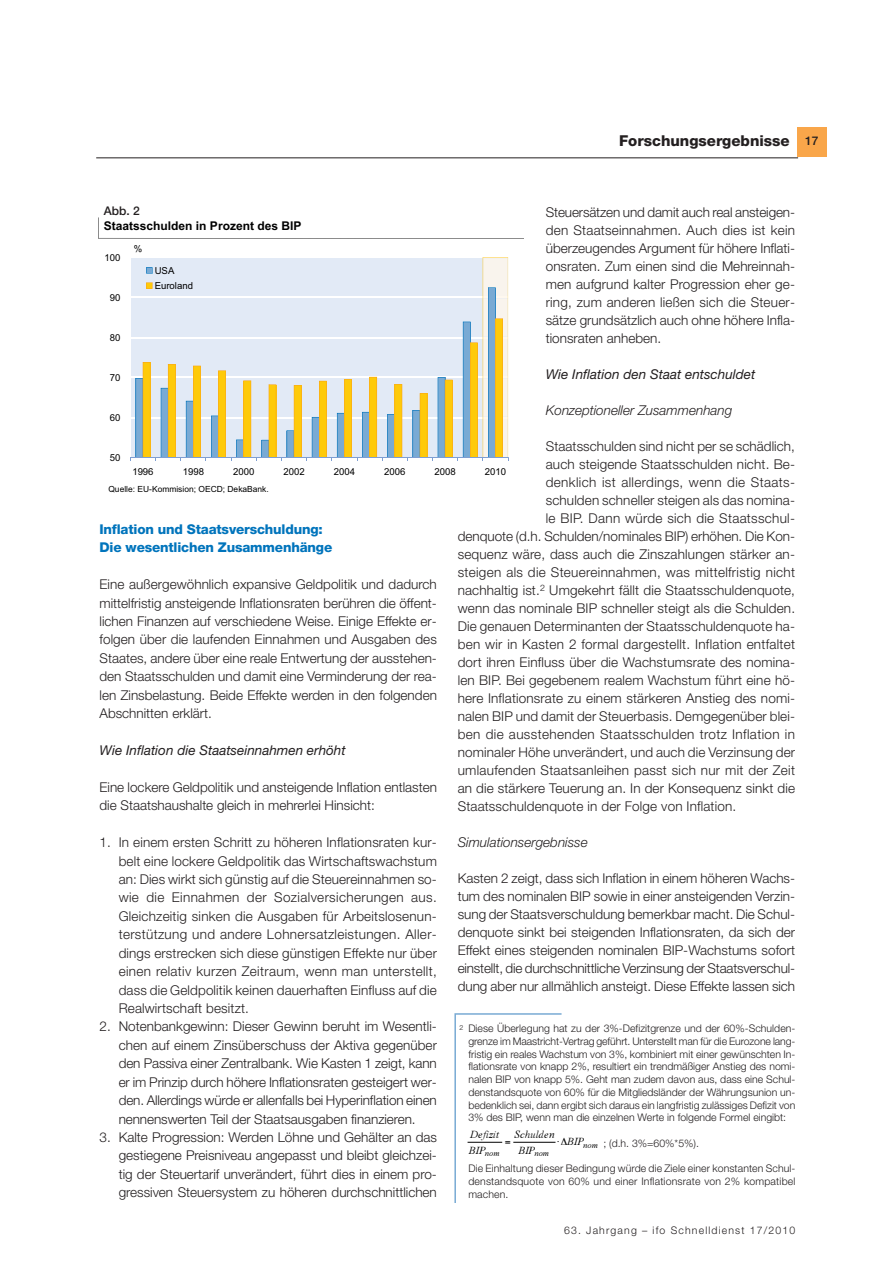
<style>
.page{position:relative;width:893px;height:1263px;background:#fff}
.page>*{position:absolute;margin:0;border:0;box-sizing:border-box;transform-origin:0 0}
.t1{font:800 15px "Helvetica Neue LT Std";color:#231f20}
.t2{font:300 13.5px/18.5px "Helvetica Neue LT Std";letter-spacing:.01em;color:#231f20;text-align:justify}
.t3{font:300 13.5px "Helvetica Neue LT Std";letter-spacing:.03em;color:#231f20}
.t4{font:italic 13.5px "Helvetica Neue LT Std";color:#231f20}
.t5{font:800 13.5px/18.5px "Helvetica Neue LT Std";letter-spacing:-.015em;color:#0074bc}
.t6{font:italic 300 13.5px "Helvetica Neue LT Std";color:#231f20}
.t7{font:700 12px "Arial";color:#000001}
.t8{font:500 12px "Helvetica Neue LT Std";color:#231f20}
.t9{font:10.8px "Times New Roman PS Italic MT+T42+FOZEPD";color:#000}
.t10{font:300 10.5px/12.8px "Helvetica Neue LT Std";letter-spacing:.015em;color:#231f20;text-align:justify}
.t11{font:300 10.5px "Helvetica Neue LT Std";letter-spacing:.11em;color:#231f20}
.t12{font:9.6px/15.1px "Arial";color:#000001}
.t13{font:8.4px "Arial";color:#000001}
.t14{font:8.4px "Times New Roman PS Italic MT+T42+FOZEPD";color:#000}
</style>
<div class="page">
<hr style="left:96px;top:157px;width:702px;height:1px;background:#231f20">
<div style="left:796px;top:128px;width:30px;height:29px;background:#f9a64a"></div>
<svg style="left:130px;top:257px;width:379px;height:204px;background:#dddfd2"></svg>
<svg style="left:98px;top:217px;width:425px;height:22px"></svg>
<svg style="left:454px;top:1013px;width:108px;height:190px"></svg>
<p class="t1" style="left:619px;top:135px;width:172px">Forschungsergebnisse</p>
<p class="t8" style="left:805px;top:136px;width:15px">17</p>
<p class="t8" style="left:104px;top:206px;width:38px">Abb. 2</p>
<p class="t2" style="left:545px;top:204px;width:251px;line-height:18px">Steuersätzen und damit auch real ansteigen&shy;den Staatseinnahmen. Auch dies ist kein überzeugendes Argument für höhere Inflati&shy;onsraten. Zum einen sind die Mehreinnah&shy;men aufgrund kalter Progression eher ge&shy;ring, zum anderen ließen sich die Steuer&shy;sätze grundsätzlich auch ohne höhere Infla&shy;tionsraten anheben.</p>
<p class="t4" style="left:545px;top:369px;width:211px">Wie Inflation den Staat entschuldet</p>
<p class="t6" style="left:545px;top:405px;width:188px">Konzeptioneller Zusammenhang</p>
<p class="t2" style="left:545px;top:438px;width:251px">Staatsschulden sind nicht per se schädlich,</p>
<p class="t2" style="left:545px;top:456px;width:251px">auch steigende Staatsschulden nicht. Be-</p>
<p class="t3" style="left:545px;top:477px;width:251px">denklich ist allerdings, wenn die Staats-</p>
<p class="t2" style="left:545px;top:492px;width:251px">schulden schneller steigen als das nomina-</p>
<p class="t2" style="left:545px;top:510px;width:251px">le BIP. Dann würde sich die Staatsschul-</p>
<p class="t2" style="left:457px;top:528px;width:339px">denquote (d.h. Schulden/nominales BIP) erhöhen. Die Kon-</p>
<p class="t2" style="left:457px;top:546px;width:339px">sequenz wäre, dass auch die Zinszahlungen stärker an-</p>
<p class="t2" style="left:457px;top:564px;width:339px">steigen als die Steuereinnahmen, was mittelfristig nicht</p>
<p class="t2" style="left:457px;top:582px;width:339px">nachhaltig ist.<sup>2</sup> Umgekehrt fällt die Staatsschuldenquote,</p>
<p class="t2" style="left:457px;top:600px;width:339px">wenn das nominale BIP schneller steigt als die Schulden.</p>
<p class="t2" style="left:457px;top:618px;width:339px">Die genauen Determinanten der Staatsschuldenquote ha-</p>
<p class="t2" style="left:457px;top:636px;width:339px">ben wir in Kasten 2 formal dargestellt. Inflation entfaltet</p>
<p class="t2" style="left:457px;top:654px;width:339px">dort ihren Einfluss über die Wachstumsrate des nomina-</p>
<p class="t2" style="left:457px;top:672px;width:339px">len BIP. Bei gegebenem realem Wachstum führt eine hö-</p>
<p class="t2" style="left:457px;top:690px;width:339px">here Inflationsrate zu einem stärkeren Anstieg des nomi-</p>
<p class="t2" style="left:457px;top:708px;width:339px">nalen BIP und damit der Steuerbasis. Demgegenüber blei-</p>
<p class="t3" style="left:457px;top:729px;width:339px">ben die ausstehenden Staatsschulden trotz Inflation in</p>
<p class="t2" style="left:457px;top:744px;width:339px">nominaler Höhe unverändert, und auch die Verzinsung der</p>
<p class="t2" style="left:457px;top:762px;width:339px">umlaufenden Staatsanleihen passt sich nur mit der Zeit</p>
<p class="t2" style="left:457px;top:780px;width:339px">an die stärkere Teuerung an. In der Konsequenz sinkt die</p>
<p class="t2" style="left:457px;top:798px;width:280px">Staatsschuldenquote in der Folge von Inflation.</p>
<p class="t6" style="left:457px;top:837px;width:131px">Simulationsergebnisse</p>
<p class="t2" style="left:457px;top:870px;width:339px;line-height:18px">Kasten 2 zeigt, dass sich Inflation in einem höheren Wachs&shy;tum des nominalen BIP sowie in einer ansteigenden Verzin&shy;sung der Staatsverschuldung bemerkbar macht. Die Schul&shy;denquote sinkt bei steigenden Inflationsraten, da sich der Effekt eines steigenden nominalen BIP-Wachstums sofort einstellt, die durchschnittliche Verzinsung der Staatsverschul&shy;dung aber nur allmählich ansteigt. Diese Effekte lassen sich</p>
<p class="t7" style="left:104px;top:221px;width:199px">Staatsschulden in Prozent des BIP</p>
<p class="t12" style="left:134px;top:242px;width:10px">%</p>
<p class="t12" style="left:104px;top:251px;width:17px">100</p>
<p class="t12" style="left:155px;top:264px;width:40px">USA<br>Euroland</p>
<p class="t12" style="left:110px;top:291px;width:12px">90</p>
<p class="t12" style="left:110px;top:331px;width:12px">80</p>
<p class="t12" style="left:110px;top:371px;width:12px">70</p>
<p class="t12" style="left:110px;top:411px;width:12px">60</p>
<p class="t12" style="left:110px;top:451px;width:12px">50</p>
<p class="t12" style="left:132px;top:465px;width:23px">1996</p>
<p class="t12" style="left:183px;top:465px;width:23px">1998</p>
<p class="t12" style="left:233px;top:465px;width:23px">2000</p>
<p class="t12" style="left:283px;top:465px;width:23px">2002</p>
<p class="t12" style="left:334px;top:465px;width:23px">2004</p>
<p class="t12" style="left:384px;top:465px;width:23px">2006</p>
<p class="t12" style="left:434px;top:465px;width:23px">2008</p>
<p class="t12" style="left:485px;top:465px;width:23px">2010</p>
<p class="t13" style="left:108px;top:486px;width:162px">Quelle: EU-Kommision; OECD; DekaBank.</p>
<p class="t5" style="left:100px;top:521px;width:234px">Inflation und Staatsverschuldung:<br>Die wesentlichen Zusammenhänge</p>
<p class="t2" style="left:100px;top:576px;width:339px">Eine außergewöhnlich expansive Geldpolitik und dadurch mittelfristig ansteigende Inflationsraten berühren die öffent&shy;lichen Finanzen auf verschiedene Weise. Einige Effekte er&shy;folgen über die laufenden Einnahmen und Ausgaben des Staates, andere über eine reale Entwertung der ausstehen&shy;den Staatsschulden und damit eine Verminderung der rea&shy;len Zinsbelastung. Beide Effekte werden in den folgenden Abschnitten erklärt.</p>
<p class="t4" style="left:100px;top:745px;width:248px">Wie Inflation die Staatseinnahmen erhöht</p>
<p class="t2" style="left:100px;top:779px;width:339px">Eine lockere Geldpolitik und ansteigende Inflation entlasten die Staatshaushalte gleich in mehrerlei Hinsicht:</p>
<p class="t2" style="left:119px;top:834px;width:320px;text-indent:-19px">1. In einem ersten Schritt zu höheren Inflationsraten kur&shy;belt eine lockere Geldpolitik das Wirtschaftswachstum an: Dies wirkt sich günstig auf die Steuereinnahmen so&shy;wie die Einnahmen der Sozialversicherungen aus.<br>Gleichzeitig sinken die Ausgaben für Arbeitslosenun&shy;terstützung und andere Lohnersatzleistungen. Aller&shy;dings erstrecken sich diese günstigen Effekte nur über einen relativ kurzen Zeitraum, wenn man unterstellt, dass die Geldpolitik keinen dauerhaften Einfluss auf die Realwirtschaft besitzt.</p>
<p class="t2" style="left:119px;top:1019px;width:320px;text-indent:-19px">2. Notenbankgewinn: Dieser Gewinn beruht im Wesentli&shy;chen auf einem Zinsüberschuss der Aktiva gegenüber den Passiva einer Zentralbank. Wie Kasten 1 zeigt, kann er im Prinzip durch höhere Inflationsraten gesteigert wer&shy;den. Allerdings würde er allenfalls bei Hyperinflation einen nennenswerten Teil der Staatsausgaben finanzieren.</p>
<p class="t2" style="left:119px;top:1129px;width:320px;text-indent:-19px">3. Kalte Progression: Werden Löhne und Gehälter an das gestiegene Preisniveau angepasst und bleibt gleichzei&shy;tig der Steuertarif unverändert, führt dies in einem pro&shy;gressiven Steuersystem zu höheren durchschnittlichen</p>
<p class="t10" style="left:468px;top:1023px;width:328px;text-indent:-9px"><sup>2</sup> Diese Überlegung hat zu der 3%-Defizitgrenze und der 60%-Schulden&shy;grenze im Maastricht-Vertrag geführt. Unterstellt man für die Eurozone lang&shy;fristig ein reales Wachstum von 3%, kombiniert mit einer gewünschten In&shy;flationsrate von knapp 2%, resultiert ein trendmäßiger Anstieg des nomi&shy;nalen BIP von knapp 5%. Geht man zudem davon aus, dass eine Schul&shy;denstandsquote von 60% für die Mitgliedsländer der Währungsunion un&shy;bedenklich sei, dann ergibt sich daraus ein langfristig zulässiges Defizit von 3% des BIP, wenn man die einzelnen Werte in folgende Formel eingibt:</p>
<p class="t10" style="left:603px;top:1138px;width:97px">; (d.h. 3%=60%*5%).</p>
<p class="t10" style="left:468px;top:1163px;width:328px">Die Einhaltung dieser Bedingung würde die Ziele einer konstanten Schul&shy;denstandsquote von 60% und einer Inflationsrate von 2% kompatibel machen.</p>
<p class="t9" style="left:470px;top:1128px;width:30px">Defizit</p>
<p class="t9" style="left:515px;top:1128px;width:41px">Schulden</p>
<p class="t9" style="left:567px;top:1135px;width:18px">BIP</p>
<p class="t14" style="left:583px;top:1140px;width:16px">nom</p>
<p class="t9" style="left:469px;top:1143px;width:18px">BIP</p>
<p class="t9" style="left:518px;top:1143px;width:18px">BIP</p>
<p class="t14" style="left:485px;top:1148px;width:16px">nom</p>
<p class="t14" style="left:534px;top:1148px;width:16px">nom</p>
<p class="t11" style="left:564px;top:1227px;width:233px">63. Jahrgang – ifo Schnelldienst 17/2010</p>
</div>
